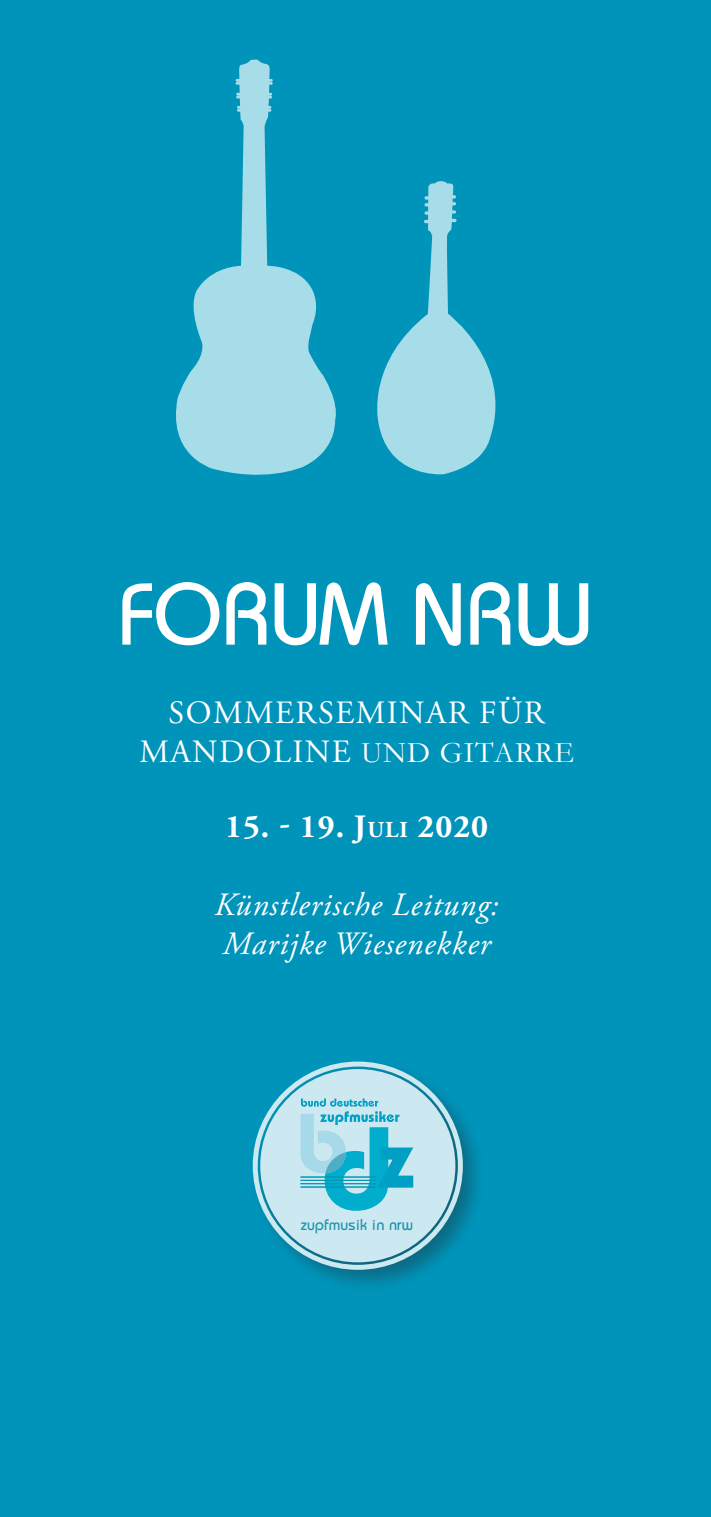
<style>
.page{position:relative;width:711px;height:1517px;background:#0094ba}
.page>*{position:absolute;margin:0;border:0;box-sizing:border-box;transform-origin:0 0}
.t1{font:87.5px "Bauhaus";color:#fff}
.t2{font:italic 32.5px/39px "Adobe Garamond Pro";letter-spacing:.03em;color:#fff}
.t3{font:32.5px "Adobe Garamond Pro";letter-spacing:.045em;color:#fff}
.t4{font:700 32.5px "Adobe Garamond Pro";letter-spacing:.03em;color:#fff}
.t5{font:30px "Garamond";letter-spacing:.03em;color:#fff}
.t6{font:15.75px "Bauhaus";letter-spacing:.015em;color:#1f92ac}
.s1{font-family:"Adobe Garamond Pro";font-size:32.5px}
.s2{font-style:inherit}
.s3{font-size:22.75px}
</style>
<div class="page">
<svg style="left:176px;top:60px;width:160px;height:415px"></svg>
<svg style="left:377px;top:181px;width:118px;height:293px"></svg>
<div style="left:249px;top:1058px;width:237px;height:235px;background:#231f20;opacity:.5"></div>
<div style="left:262px;top:1070px;width:192px;height:191px;background:#cce9f1;border-radius:50%"></div>
<div style="left:253px;top:1061px;width:210px;height:208px;border:5px solid #fff;border-radius:50%"></div>
<div style="left:265px;top:1074px;width:185px;height:183px;border:5px solid #fff;border-radius:50%"></div>
<svg style="left:301px;top:1098px;width:112px;height:112px"></svg>
<hr style="left:301px;top:1176px;width:75px;height:1px;background:#0096b3">
<hr style="left:301px;top:1180px;width:75px;height:1px;background:#0096b3">
<hr style="left:301px;top:1183px;width:75px;height:1px;background:#0096b3">
<hr style="left:301px;top:1186px;width:75px;height:1px;background:#0096b3">
<h1 class="t1" style="left:120px;top:560px;width:474px">FORUM NRW</h1>
<p class="t3" style="left:168px;top:693px;width:378px">SOMMERSEMINAR FÜR</p>
<p class="t5" style="left:139px;top:734px;width:436px"><span class="s1">MANDOLINE</span> UND GITARRE</p>
<p class="t4" style="left:225px;top:807px;width:264px">15. - 19. <span class="s2">J</span><span class="s3">ULI</span> 2020</p>
<p class="t2" style="left:215px;top:886px;width:286px">Künstlerische Leitung:<br>Marijke Wiesenekker</p>
<p class="t6" style="left:301px;top:1215px;width:114px">zupfmusik in nrw</p>
</div>
